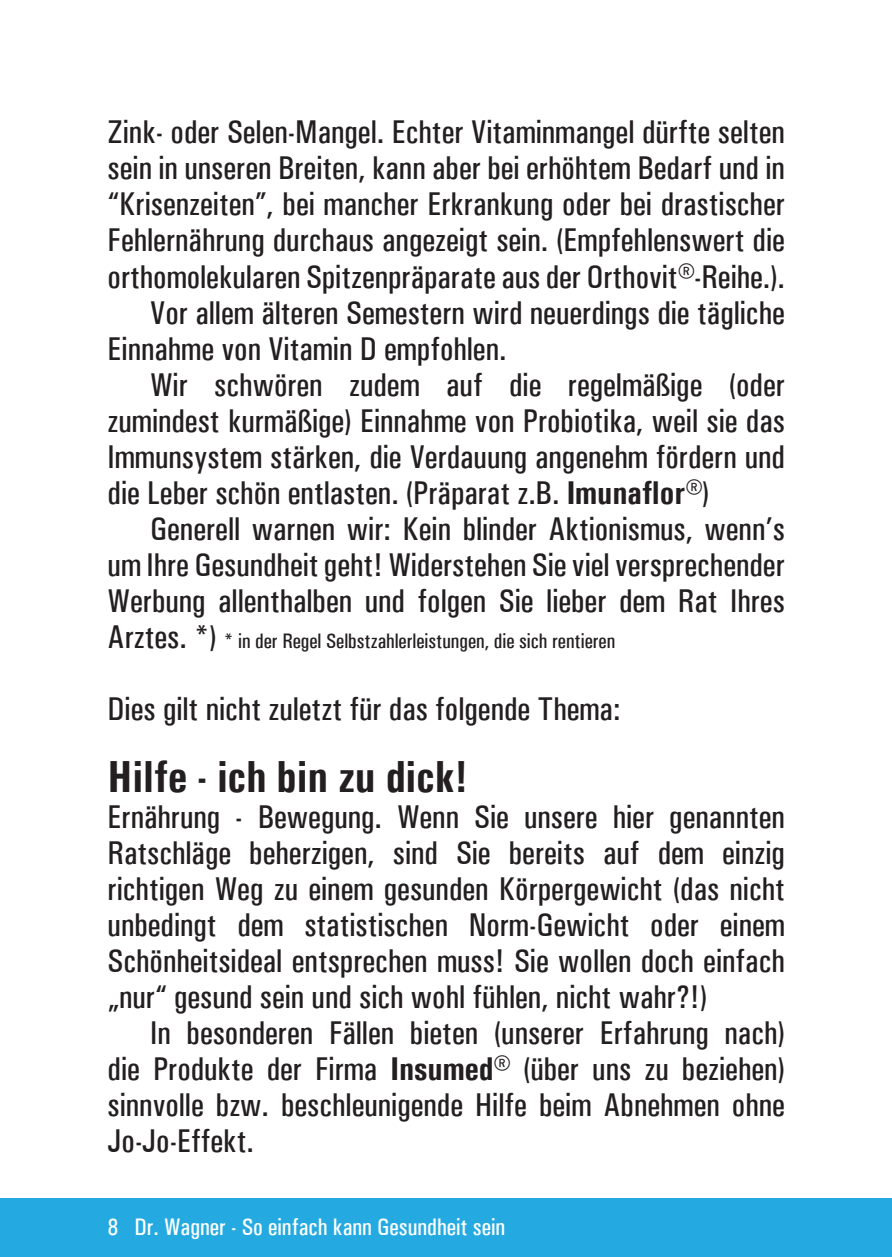
<style>
.page{position:relative;width:892px;height:1257px;background:#fff}
.page>*{position:absolute;margin:0;border:0;box-sizing:border-box;transform-origin:0 0}
.t1{font:700 condensed 45px "Univers";color:#231f20}
.t2{font:500 condensed 33px/36px "Univers";color:#231f20;text-align:justify}
.t3{font:500 condensed 24px "Univers";color:#fff}
.t4{font:500 condensed 21px "Univers";color:#231f20}
.s1{font-weight:700}
.s2{font-size:33px}
</style>
<div class="page">
<div style="left:0;top:1198px;width:891px;height:59px;background:#24aae1"></div>
<p class="t2" style="left:108px;top:114px;width:678px">Zink- oder Selen-Mangel. Echter Vitaminmangel dürfte selten</p>
<p class="t2" style="left:108px;top:150px;width:678px">sein in unseren Breiten, kann aber bei erhöhtem Bedarf und in</p>
<p class="t2" style="left:108px;top:186px;width:678px">“Krisenzeiten”, bei mancher Erkrankung oder bei drastischer</p>
<p class="t2" style="left:108px;top:222px;width:678px">Fehlernährung durchaus angezeigt sein. (Empfehlenswert die</p>
<p class="t2" style="left:108px;top:258px;width:678px">orthomolekularen Spitzenpräparate aus der Orthovit®-Reihe.).</p>
<p class="t2" style="left:150px;top:294px;width:636px">Vor allem älteren Semestern wird neuerdings die tägliche</p>
<p class="t2" style="left:108px;top:330px;width:400px">Einnahme von Vitamin D empfohlen.</p>
<p class="t2" style="left:150px;top:366px;width:636px">Wir schwören zudem auf die regelmäßige (oder</p>
<p class="t2" style="left:108px;top:402px;width:678px">zumindest kurmäßige) Einnahme von Probiotika, weil sie das</p>
<p class="t2" style="left:108px;top:438px;width:678px">Immunsystem stärken, die Verdauung angenehm fördern und</p>
<p class="t2" style="left:108px;top:474px;width:603px">die Leber schön entlasten. (Präparat z.B. <span class="s1">Imunaflor®</span>)</p>
<p class="t2" style="left:150px;top:510px;width:636px">Generell warnen wir: Kein blinder Aktionismus, wenn’s</p>
<p class="t2" style="left:108px;top:546px;width:678px">um Ihre Gesundheit geht! Widerstehen Sie viel versprechender</p>
<p class="t2" style="left:108px;top:582px;width:678px">Werbung allenthalben und folgen Sie lieber dem Rat Ihres</p>
<p class="t4" style="left:108px;top:628px;width:509px"><span class="s2">Arztes. *)</span> * in der Regel Selbstzahlerleistungen, die sich rentieren</p>
<p class="t2" style="left:108px;top:690px;width:514px">Dies gilt nicht zuletzt für das folgende Thema:</p>
<h1 class="t1" style="left:108px;top:749px;width:362px">Hilfe - ich bin zu dick!</h1>
<p class="t2" style="left:108px;top:798px;width:678px">Ernährung - Bewegung. Wenn Sie unsere hier genannten Ratschläge beherzigen, sind Sie bereits auf dem einzig richtigen Weg zu einem gesunden Körpergewicht (das nicht unbedingt dem statistischen Norm-Gewicht oder einem Schönheitsideal entsprechen muss! Sie wollen doch einfach „nur“ gesund sein und sich wohl fühlen, nicht wahr?!)</p>
<p class="t2" style="left:108px;top:1014px;width:678px;text-indent:43px">In besonderen Fällen bieten (unserer Erfahrung nach) die Produkte der Firma <span class="s1">Insumed®</span> (über uns zu beziehen) sinnvolle bzw. beschleunigende Hilfe beim Abnehmen ohne Jo-Jo-Effekt.</p>
<p class="t3" style="left:108px;top:1212px;width:399px">8 Dr. Wagner - So einfach kann Gesundheit sein</p>
</div>
